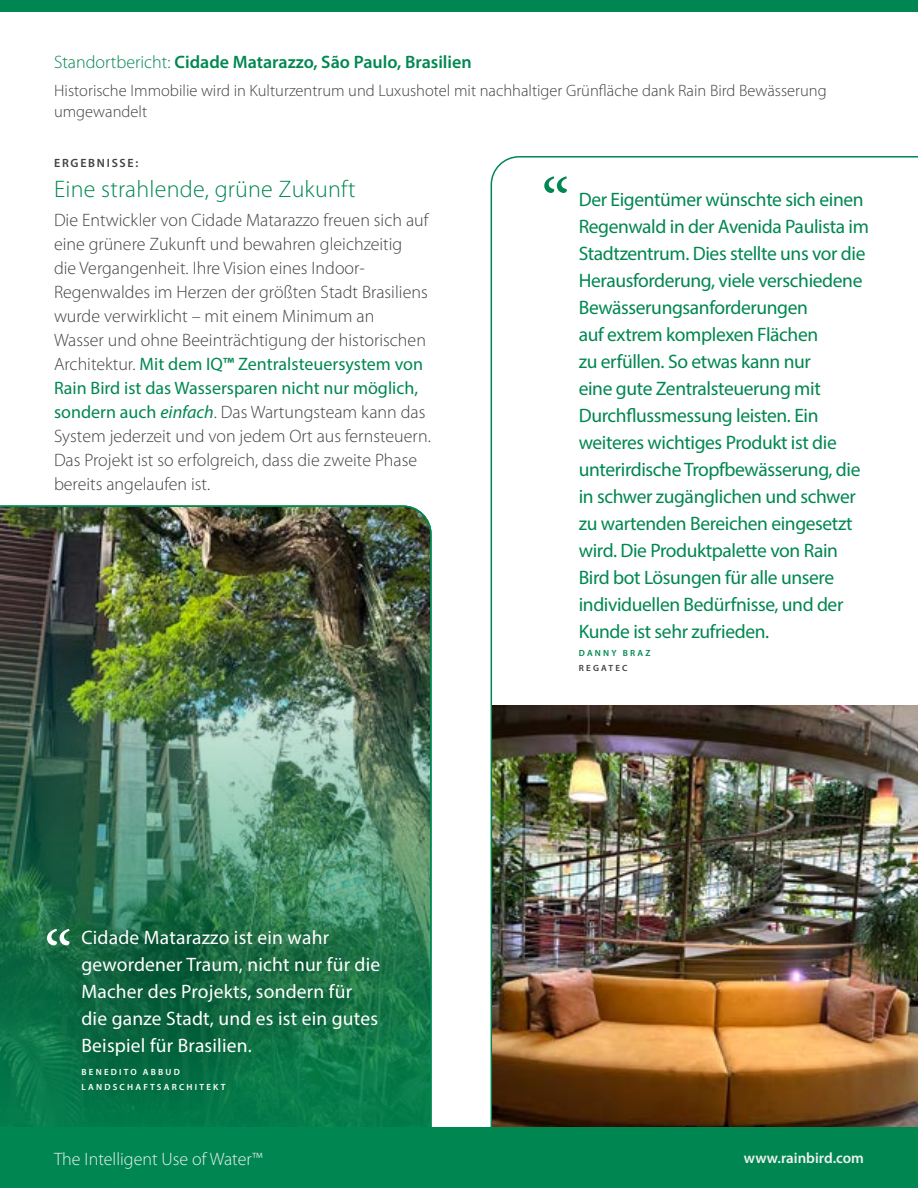
<style>
.page{position:relative;width:918px;height:1188px;background:#fff}
.page>*{position:absolute;margin:0;border:0;box-sizing:border-box;transform-origin:0 0}
.t1{font:72px "Minion Pro";color:#008751}
.t2{font:72px "Minion Pro";color:#fff}
.t3{font:300 24px "Myriad Pro";letter-spacing:.01em;color:#008751}
.t4{font:19.5px/27px "Myriad Pro";letter-spacing:-.02em;color:#008751}
.t5{font:19.5px/27px "Myriad Pro";letter-spacing:.01em;color:#fff}
.t6{font:300 18px/24px "Myriad Pro";color:#414042}
.t7{font:600 18px "Myriad Pro";color:#008751}
.t8{font:300 18px "Myriad Pro";color:#f0f0f0}
.t9{font:300 16.5px/21.6px "Myriad Pro";color:#414042}
.t10{font:600 15px "Myriad Pro";color:#f0f0f0}
.t11{font:600 12px "Myriad Pro";letter-spacing:.145em;color:#414042}
.t12{font:600 9px/15px "Myriad Pro";letter-spacing:.245em;color:#fff}
.t13{font:600 9px "Myriad Pro";letter-spacing:.245em;color:#008751}
.t14{font:600 9px "Myriad Pro";letter-spacing:.245em;color:#414042}
.s1{font-weight:300}
.s2{font-weight:400;color:#008751}
.s3{font-weight:600;color:#008751}
.s4{font-weight:400;font-style:italic;color:#008751}
</style>
<div class="page">
<img style="left:490px;top:156px;width:428px;height:972px">
<div style="left:0;top:0;width:918px;height:12px;background:#008751"></div>
<img style="left:0;top:505px;width:432px;height:623px">
<div style="left:12px;top:895px;width:401px;height:231px;background:#000;opacity:.75"></div>
<div style="left:0;top:1128px;width:918px;height:60px;background:#008751"></div>
<p class="t7" style="left:54px;top:50px;width:419px"><span class="s1">Standortbericht:</span> Cidade Matarazzo, São Paulo, Brasilien</p>
<p class="t9" style="left:54px;top:79px;width:774px">Historische Immobilie wird in Kulturzentrum und Luxushotel mit nachhaltiger Grünfläche dank Rain Bird Bewässerung umgewandelt</p>
<p class="t11" style="left:54px;top:156px;width:86px">ERGEBNISSE:</p>
<p class="t3" style="left:54px;top:175px;width:303px">Eine strahlende, grüne Zukunft</p>
<p class="t6" style="left:54px;top:208px;width:378px">Die Entwickler von Cidade Matarazzo freuen sich auf eine grünere Zukunft und bewahren gleichzeitig<br>die Vergangenheit. Ihre Vision eines Indoor-Regenwaldes im Herzen der größten Stadt Brasiliens wurde verwirklicht – mit einem Minimum an<br>Wasser und ohne Beeinträchtigung der historischen Architektur. <span class="s2">Mit dem IQ</span><span class="s3">™</span> <span class="s2">Zentralsteuersystem von Rain Bird ist das Wassersparen nicht nur möglich, sondern auch</span> <span class="s4">einfach</span>. Das Wartungsteam kann das System jederzeit und von jedem Ort aus fernsteuern.<br>Das Projekt ist so erfolgreich, dass die zweite Phase bereits angelaufen ist.</p>
<h1 class="t2" style="left:44px;top:909px;width:30px">“</h1>
<p class="t5" style="left:81px;top:924px;width:300px">Cidade Matarazzo ist ein wahr gewordener Traum, nicht nur für die<br>Macher des Projekts, sondern für die ganze Stadt, und es ist ein gutes<br>Beispiel für Brasilien.</p>
<p class="t12" style="left:82px;top:1064px;width:145px">BENEDITO ABBUD<br>LANDSCHAFTSARCHITEKT</p>
<h1 class="t1" style="left:541px;top:157px;width:30px">“</h1>
<p class="t4" style="left:579px;top:186px;width:292px">Der Eigentümer wünschte sich einen Regenwald in der Avenida Paulista im Stadtzentrum. Dies stellte uns vor die Herausforderung, viele verschiedene Bewässerungsanforderungen<br>auf extrem komplexen Flächen<br>zu erfüllen. So etwas kann nur<br>eine gute Zentralsteuerung mit Durchflussmessung leisten. Ein weiteres wichtiges Produkt ist die unterirdische Tropfbewässerung, die in schwer zugänglichen und schwer zu wartenden Bereichen eingesetzt wird. Die Produktpalette von Rain Bird bot Lösungen für alle unsere individuellen Bedürfnisse, und der Kunde ist sehr zufrieden.</p>
<p class="t13" style="left:579px;top:648px;width:73px">DANNY BRAZ</p>
<p class="t14" style="left:579px;top:663px;width:50px">REGATEC</p>
<p class="t8" style="left:54px;top:1148px;width:210px">The Intelligent Use of Water™</p>
<p class="t10" style="left:744px;top:1149px;width:122px">www.rainbird.com</p>
</div>
